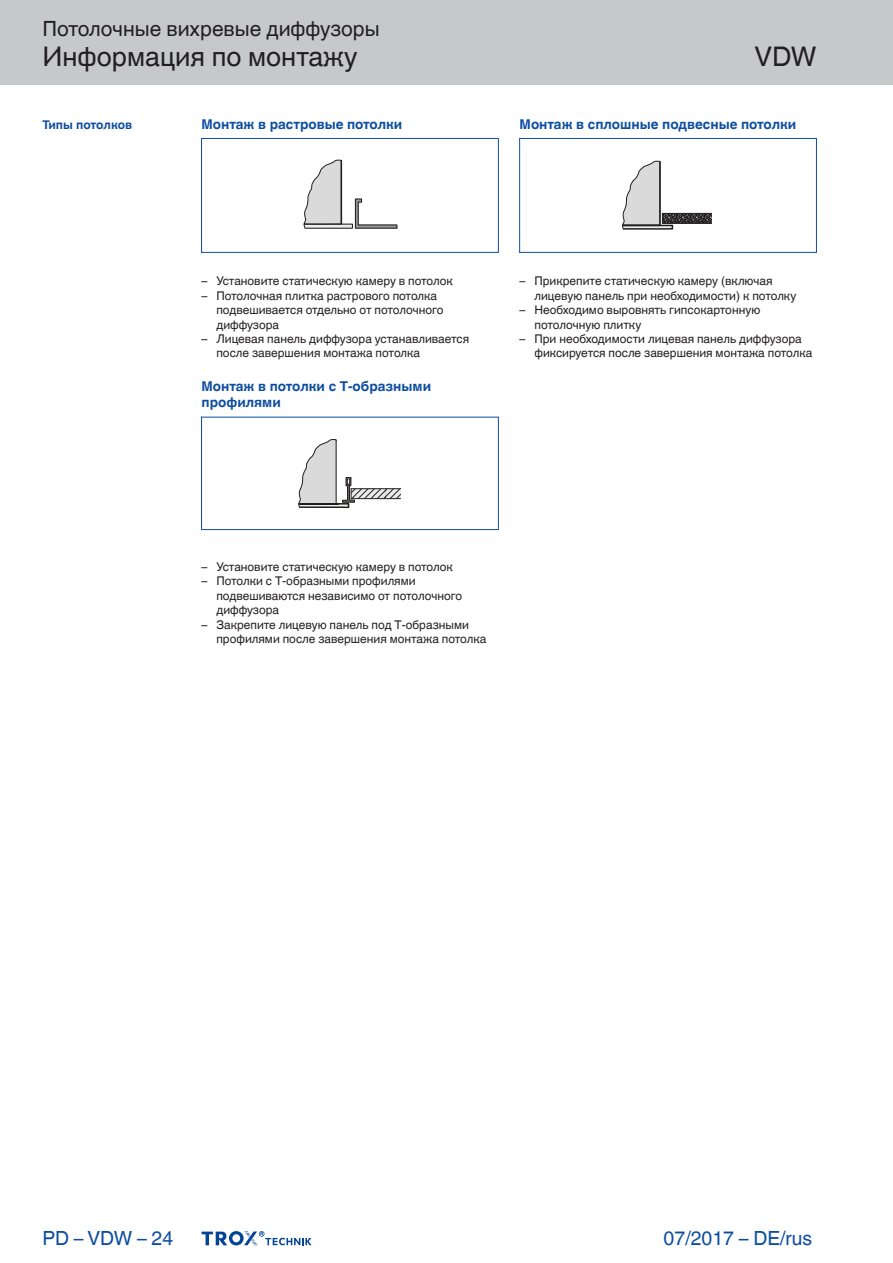
<style>
.page{position:relative;width:893px;height:1263px;background:#fff}
.page>*{position:absolute;margin:0;border:0;box-sizing:border-box;transform-origin:0 0}
.t1{font:27px "TROX Helvetica";color:#231f20}
.t2{font:21px "TROX Helvetica";color:#231f20}
.t3{font:19.5px "TROX Helvetica";color:#0d4da1}
.t4{font:700 13.5px/16.2px "TROX Helvetica";color:#0d4da1}
.t5{font:12px/14.4px "TROX Helvetica";color:#231f20}
.t6{font:700 12px "TROX Helvetica";letter-spacing:-.005em;color:#0d4da1}
</style>
<div class="page">
<div style="left:0;top:0;width:893px;height:85px;background:#c7c8ca"></div>
<svg style="left:202px;top:1231px;width:110px;height:15px"></svg>
<svg style="left:355px;top:490px;width:44px;height:7px"></svg>
<div style="left:351px;top:488px;width:50px;height:11px;border:1px solid #231f20"></div>
<svg style="left:298px;top:439px;width:57px;height:70px"></svg>
<hr style="left:201px;top:417px;width:1px;height:113px;background:#0d4da1">
<hr style="left:498px;top:417px;width:1px;height:113px;background:#0d4da1">
<hr style="left:201px;top:417px;width:297px;height:1px;background:#0d4da1">
<hr style="left:201px;top:529px;width:297px;height:1px;background:#0d4da1">
<svg style="left:303px;top:159px;width:95px;height:70px"></svg>
<svg style="left:622px;top:161px;width:90px;height:69px"></svg>
<div style="left:662px;top:213px;width:50px;height:11px;border:1px solid #231f20"></div>
<hr style="left:201px;top:138px;width:1px;height:115px;background:#0d4da1">
<hr style="left:498px;top:138px;width:1px;height:115px;background:#0d4da1">
<hr style="left:201px;top:138px;width:297px;height:1px;background:#0d4da1">
<hr style="left:201px;top:252px;width:297px;height:1px;background:#0d4da1">
<hr style="left:519px;top:138px;width:1px;height:115px;background:#0d4da1">
<hr style="left:816px;top:138px;width:1px;height:115px;background:#0d4da1">
<hr style="left:519px;top:138px;width:297px;height:1px;background:#0d4da1">
<hr style="left:519px;top:252px;width:297px;height:1px;background:#0d4da1">
<h2 class="t2" style="left:43px;top:17px;width:339px">Потолочные вихревые диффузоры</h2>
<h1 class="t1" style="left:43px;top:41px;width:316px">Информация по монтажу</h1>
<h1 class="t1" style="left:754px;top:41px;width:64px">VDW</h1>
<p class="t6" style="left:43px;top:117px;width:91px">Типы потолков</p>
<p class="t4" style="left:202px;top:116px;width:202px">Монтаж в растровые потолки</p>
<p class="t4" style="left:520px;top:116px;width:278px">Монтаж в сплошные подвесные потолки</p>
<p class="t5" style="left:202px;top:274px;width:253px">– Установите статическую камеру в потолок</p>
<p class="t5" style="left:216px;top:288px;width:229px;text-indent:-15px">– Потолочная плитка растрового потолка подвешивается отдельно от потолочного диффузора</p>
<p class="t5" style="left:216px;top:332px;width:254px;text-indent:-15px">– Лицевая панель диффузора устанавливается после завершения монтажа потолка</p>
<p class="t4" style="left:202px;top:378px;width:231px">Монтаж в потолки с Т-образными профилями</p>
<p class="t5" style="left:534px;top:274px;width:263px;text-indent:-15px">– Прикрепите статическую камеру (включая лицевую панель при необходимости) к потолку</p>
<p class="t5" style="left:534px;top:303px;width:227px;text-indent:-15px">– Необходимо выровнять гипсокартонную потолочную плитку</p>
<p class="t5" style="left:534px;top:332px;width:279px;text-indent:-15px">– При необходимости лицевая панель диффузора фиксируется после завершения монтажа потолка</p>
<p class="t5" style="left:202px;top:560px;width:253px">– Установите статическую камеру в потолок</p>
<p class="t5" style="left:216px;top:574px;width:247px;text-indent:-15px">– Потолки с Т-образными профилями подвешиваются независимо от потолочного диффузора</p>
<p class="t5" style="left:216px;top:617px;width:272px;text-indent:-15px">– Закрепите лицевую панель под Т-образными профилями после завершения монтажа потолка</p>
<h3 class="t3" style="left:43px;top:1227px;width:132px">PD – VDW – 24</h3>
<h3 class="t3" style="left:664px;top:1227px;width:150px">07/2017 – DE/rus</h3>
</div>
